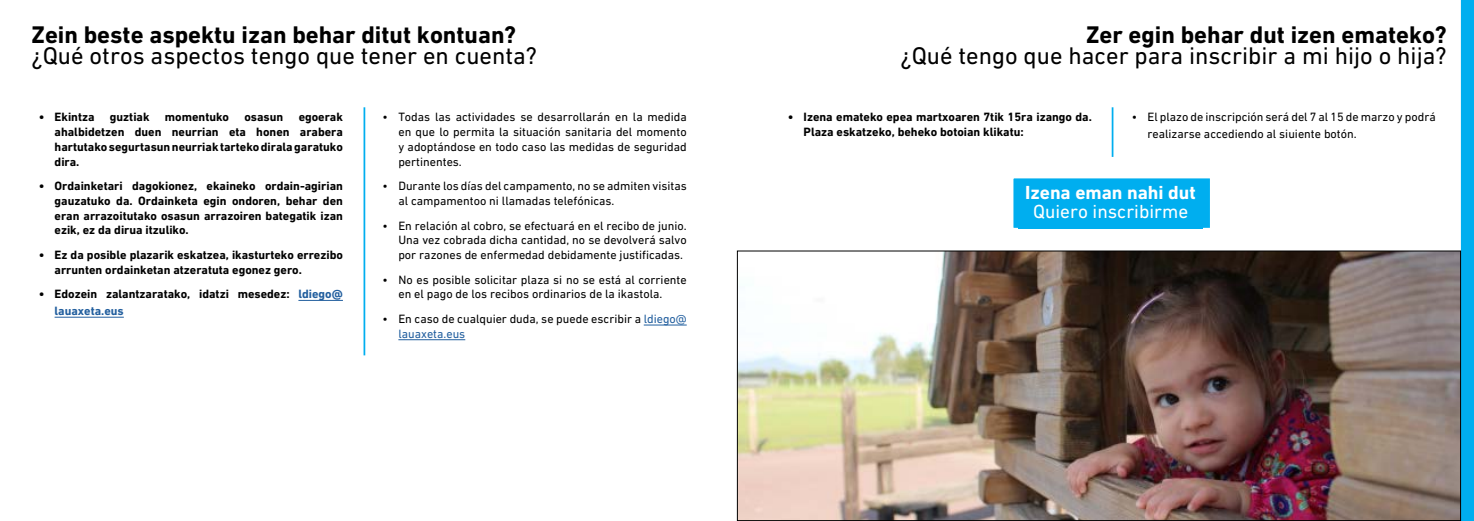
<style>
.page{position:relative;width:1474px;height:521px;background:#fff}
.page>*{position:absolute;margin:0;border:0;box-sizing:border-box;transform-origin:0 0}
.t1{font:24.5px "DIN Next LT Pro";color:#000}
.t2{font:700 24.5px "DIN Next LT Pro";color:#000}
.t3{font:19.25px "DIN Next LT Pro";color:#fff}
.t4{font:700 19.25px "DIN Next LT Pro";color:#fff}
.t5{font:12.25px/14.7px "DIN Next LT Pro";color:#000}
.t6{font:700 12.25px/14.7px "DIN Next LT Pro";color:#000}
.s1{color:#215e9e}
</style>
<div class="page">
<svg style="left:1460px;top:0;width:13px;height:521px"></svg>
<hr style="left:643px;top:325px;width:43px;height:1px;background:#215e9e">
<hr style="left:398px;top:339px;width:67px;height:1px;background:#215e9e">
<hr style="left:363px;top:107px;width:2px;height:248px;background:#00aeef">
<hr style="left:298px;top:300px;width:45px;height:1px;background:#215e9e">
<hr style="left:55px;top:317px;width:69px;height:1px;background:#215e9e">
<hr style="left:1111px;top:107px;width:2px;height:50px;background:#00aeef">
<div style="left:1009px;top:175px;width:204px;height:56px;background:#00aeef;border:4px solid #fff"></div>
<div style="left:1018px;top:203px;width:185px;height:26px;background:#00aeef"></div>
<img style="left:739px;top:253px;width:719px;height:266px">
<div style="left:737px;top:251px;width:723px;height:270px;border:1px solid #000"></div>
<h1 class="t2" style="left:32px;top:20px;width:486px">Zein beste aspektu izan behar ditut kontuan?</h1>
<h1 class="t1" style="left:32px;top:41px;width:507px">¿Qué otros aspectos tengo que tener en cuenta?</h1>
<p class="t6" style="left:39px;top:110px;width:57px">• Ekintza</p>
<p class="t6" style="left:110px;top:110px;width:41px">guztiak</p>
<p class="t6" style="left:165px;top:110px;width:66px">momentuko</p>
<p class="t6" style="left:244px;top:110px;width:40px">osasun</p>
<p class="t6" style="left:55px;top:110px;width:290px;text-align:justify;text-indent:244px">egoerak ahalbidetzen duen neurrian eta honen arabera hartutako segurtasun neurriak tarteko dirala garatuko dira.</p>
<p class="t6" style="left:55px;top:179px;width:290px;text-align:justify;text-indent:-16px">• Ordainketari dagokionez, ekaineko ordain-agirian gauzatuko da. Ordainketa egin ondoren, behar den eran arrazoitutako osasun arrazoiren bategatik izan ezik, ez da dirua itzuliko.</p>
<p class="t6" style="left:55px;top:247px;width:290px;text-indent:-16px">• Ez da posible plazarik eskatzea, ikasturteko errezibo arrunten ordainketan atzeratuta egonez gero.</p>
<p class="t6" style="left:55px;top:286px;width:290px;line-height:16.8px;text-indent:-16px">• Edozein zalantzaratako, idatzi mesedez: <span class="s1">ldiego@ lauaxeta.eus</span></p>
<p class="t5" style="left:398px;top:110px;width:290px;text-align:justify;text-indent:-16px">• Todas las actividades se desarrollarán en la medida en que lo permita la situación sanitaria del momento y adoptándose en todo caso las medidas de seguridad pertinentes.</p>
<p class="t5" style="left:398px;top:178px;width:290px;text-indent:-16px">• Durante los días del campamento, no se admiten visitas al campamentoo ni llamadas telefónicas.</p>
<p class="t5" style="left:398px;top:218px;width:290px;text-align:justify;text-indent:-16px">• En relación al cobro, se efectuará en el recibo de junio.<br>Una vez cobrada dicha cantidad, no se devolverá salvo por razones de enfermedad debidamente justificadas.</p>
<p class="t5" style="left:398px;top:272px;width:290px;text-indent:-16px">• No es posible solicitar plaza si no se está al corriente en el pago de los recibos ordinarios de la ikastola.</p>
<p class="t5" style="left:398px;top:311px;width:290px;text-indent:-16px">• En caso de cualquier duda, se puede escribir a <span class="s1">ldiego@ lauaxeta.eus</span></p>
<h1 class="t2" style="left:1086px;top:20px;width:362px">Zer egin behar dut izen emateko?</h1>
<h1 class="t1" style="left:900px;top:41px;width:547px">¿Qué tengo que hacer para inscribir a mi hijo o hija?</h1>
<p class="t6" style="left:803px;top:110px;width:290px;text-indent:-16px">• Izena emateko epea martxoaren 7tik 15ra izango da.<br>Plaza eskatzeko, beheko botoian klikatu:</p>
<p class="t5" style="left:1147px;top:109px;width:290px;line-height:16.8px;text-indent:-16px">• El plazo de inscripción será del 7 al 15 de marzo y podrá realizarse accediendo al siuiente botón.</p>
<h2 class="t4" style="left:1025px;top:182px;width:172px">Izena eman nahi dut</h2>
<h2 class="t3" style="left:1033px;top:200px;width:156px">Quiero inscribirme</h2>
</div>
